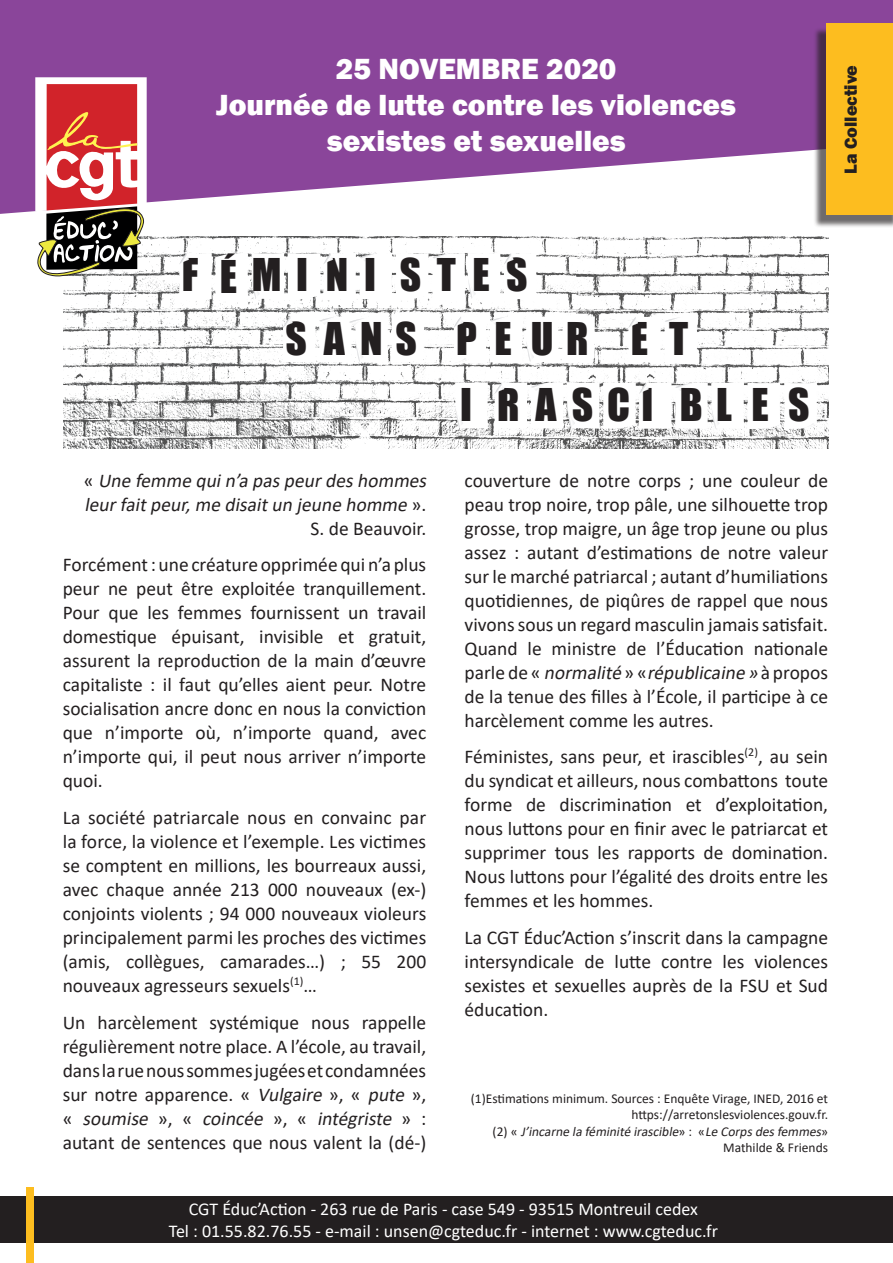
<style>
.page{position:relative;width:893px;height:1263px;background:#fff}
.page>*{position:absolute;margin:0;border:0;box-sizing:border-box;transform-origin:0 0}
.t1{font:41.4px/66.3px "Impact";letter-spacing:.38em;color:#231f20}
.t2{font:800 30px/36px "Franklin Gothic";color:#fff;text-align:center}
.t3{font:19.5px/24px "Calibri";color:#231f20;text-align:justify}
.t4{font:italic 19.5px/24px "Calibri";color:#231f20;text-align:right}
.t5{font:18px/21.6px "Calibri";color:#fff;text-align:center}
.t6{font:800 18px "Franklin Gothic";color:#231f20}
.t7{font:13.5px/16.2px "Calibri";color:#231f20;text-align:right}
.s1{font-style:normal}
.s2{font-style:italic}
</style>
<div class="page">
<img style="left:64px;top:236px;width:764px;height:213px">
<svg style="left:283px;top:316px;width:141px;height:47px"></svg>
<svg style="left:451px;top:316px;width:144px;height:48px"></svg>
<svg style="left:628px;top:317px;width:69px;height:46px"></svg>
<svg style="left:455px;top:382px;width:33px;height:47px"></svg>
<svg style="left:494px;top:382px;width:323px;height:47px"></svg>
<svg style="left:179px;top:253px;width:357px;height:46px"></svg>
<svg style="left:0;top:0;width:893px;height:214px;fill:#8a459a"></svg>
<div style="left:813px;top:28px;width:80px;height:200px;background:#231f20;opacity:.66"></div>
<div style="left:826px;top:24px;width:67px;height:191px;background:#fdbd1f"></div>
<div style="left:0;top:1195px;width:893px;height:47px;background:#231f20"></div>
<div style="left:27px;top:1187px;width:7px;height:76px;background:#fdbd1f"></div>
<svg style="left:35px;top:77px;width:112px;height:201px"></svg>
<h2 class="t2" style="left:216px;top:51px;width:521px">25 NOVEMBRE 2020<br>Journée de lutte contre les violences sexistes et sexuelles</h2>
<p class="t6" style="left:839px;top:174px;width:110px;rotate:-90deg">La Collective</p>
<h1 class="t1" style="left:182px;top:241px;width:348px">F ÉMINI STES</h1>
<h1 class="t1" style="left:460px;top:304px;width:351px;text-indent:-175px">SANS PEUR ET<br>I RASCI BLES</h1>
<p class="t4" style="left:84px;top:468px;width:349px"><span class="s1">«</span> Une femme quin’a paspeurdeshommes leurfaitpeur,me disaitun jeune homme <span class="s1">» .<br>S. de Beauvoir.</span></p>
<p class="t3" style="left:63px;top:552px;width:365px">Forcément : une créature opprimée qui n’a plus peur ne peut être exploitée tranquillement.<br>Pour que les femmes fournissent un travail domestique épuisant, invisible et gratuit, assurent la reproduction de la main d’œuvre capitaliste : il faut qu’elles aient peur. Notre socialisation ancre donc en nous la conviction que n’importe où, n’importe quand, avec n’importe qui, il peut nous arriver n’importe quoi.</p>
<p class="t3" style="left:63px;top:805px;width:365px">La société patriarcale nous en convainc par la force, la violence et l’exemple. Les victimes se comptent en millions, les bourreaux aussi, avec chaque année 213 000 nouveaux (ex-) conjoints violents ; 94 000 nouveaux violeurs principalement parmi les proches des victimes (amis, collègues, camarades…) ; 55 200 nouveaux agresseurs sexuels<sup>(1)</sup>…</p>
<p class="t3" style="left:63px;top:1010px;width:365px">Un harcèlement systémique nous rappelle régulièrement notre place. A l’école, au travail, dans la rue nous sommes jugées et condamnées sur notre apparence. « <span class="s2">Vulgaire</span> », « <span class="s2">pute</span> », « <span class="s2">soumise</span> » , « <span class="s2">coincée</span> » , « <span class="s2">intégriste</span> » : autant de sentences que nous valent la (dé-)</p>
<p class="t3" style="left:465px;top:468px;width:365px">couverture de notre corps ; une couleur de peau trop noire, trop pâle, une silhouette trop grosse, trop maigre, un âge trop jeune ou plus assez : autant d’estimations de notre valeur sur le marché patriarcal ; autant d’humiliations quotidiennes, de piqûres de rappel que nous vivons sous un regard masculin jamais satisfait.<br>Quand le ministre de l’Éducation nationale p a r l e d e « <span class="s2">normalité</span> » « <span class="s2">républicaine »</span> à p ro p o s de la tenue des filles à l’École, il participe à ce harcèlement comme les autres.</p>
<p class="t3" style="left:465px;top:744px;width:365px">Féministes, sans peur, et irascibles<sup>(2)</sup>, au sein du syndicat et ailleurs, nous combattons toute forme de discrimination et d’exploitation, nous luttons pour en finir avec le patriarcat et supprimer tous les rapports de domination.<br>Nous luttons pour l’égalité des droits entre les femmes et les hommes.</p>
<p class="t3" style="left:465px;top:925px;width:365px">La CGT Éduc’Action s’inscrit dans la campagne intersyndicale de lutte contre les violences sexistes et sexuelles auprès de la FSU et Sud éducation.</p>
<p class="t7" style="left:471px;top:1090px;width:359px">(1)Estimations minimum. Sources : Enquête Virage, INED, 2016 et https://arretonslesviolences.gouv.fr.<br>( 2 ) « <span class="s2">J’incarne la féminité irascible</span>» : « <span class="s2">Le Corpsdesfemmes</span>» Mathilde &amp; Friends</p>
<p class="t5" style="left:169px;top:1198px;width:551px">CGT Éduc’Action - 263 rue de Paris - case 549 - 93515 Montreuil cedex<br>Tel : 01.55.82.76.55 - e-mail : unsen@cgteduc.fr - internet : www.cgteduc.fr</p>
</div>
